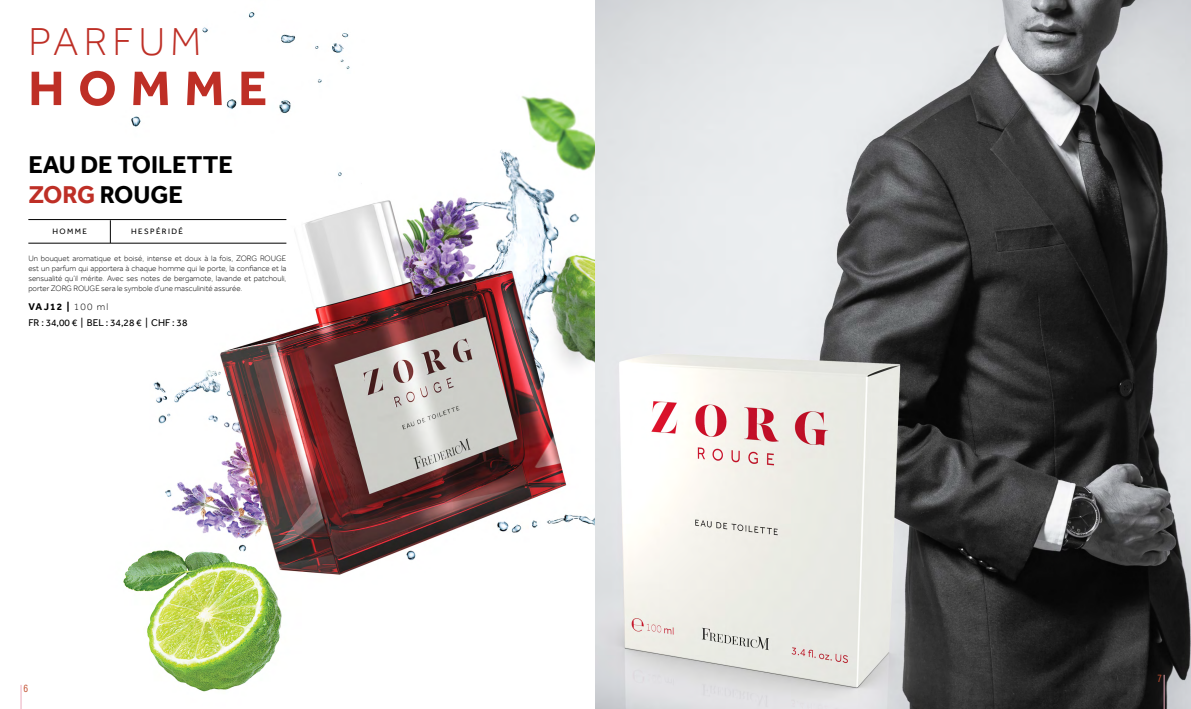
<style>
.page{position:relative;width:1191px;height:709px;background:#fff}
.page>*{position:absolute;margin:0;border:0;box-sizing:border-box;transform-origin:0 0}
.t1{font:700 50px "Effra";letter-spacing:.275em;color:#be2f26}
.t2{font:300 40px "Effra";letter-spacing:.125em;color:#be2f26}
.t3{font:700 25px/30px "Effra";color:#000}
.t4{font:11px "Acumin Variable Concept";color:#c25131}
.t5{font:10px/16.3px "Effra";color:#000}
.t6{font:300 8px/10px "Effra";color:#000;text-align:justify}
.t7{font:8px "Effra";letter-spacing:.175em;color:#000}
.s1{color:#be2f26}
.s2{font-weight:700}
.s3{font-weight:300}
</style>
<div class="page">
<img style="left:20px;top:0;width:1171px;height:709px">
<hr style="left:28px;top:219px;width:258px;height:1px;background:#000">
<hr style="left:28px;top:243px;width:258px;height:1px;background:#000">
<svg style="left:110px;top:220px;width:1px;height:23px"></svg>
<svg style="left:21px;top:685px;width:1px;height:24px"></svg>
<hr style="left:1163px;top:675px;width:1px;height:34px;background:#ebabbd">
<h2 class="t2" style="left:28px;top:18px;width:175px">PARFUM</h2>
<h1 class="t1" style="left:28px;top:59px;width:240px">HOMME</h1>
<h3 class="t3" style="left:28px;top:149px;width:206px">EAU DE TOILETTE<br><span class="s1">ZORG</span> ROUGE</h3>
<p class="t7" style="left:52px;top:226px;width:36px">HOMME</p>
<p class="t7" style="left:131px;top:226px;width:53px">HESPÉRIDÉ</p>
<p class="t6" style="left:28px;top:253px;width:259px">Un bouquet aromatique et boisé, intense et doux à la fois, ZORG ROUGE est un parfum qui apportera à chaque homme qui le porte, la confiance et la sensualité qu’il mérite. Avec ses notes de bergamote, lavande et patchouli, porter ZORG ROUGE sera le symbole d’une masculinité assurée.</p>
<p class="t5" style="left:28px;top:298px;width:161px"><span class="s2">VAJ12 |</span> <span class="s3">100 ml<br></span>FR : 34,00 € | BEL : 34,28 € | CHF : 38</p>
<h3 class="t4" style="left:24px;top:681px;width:6px">6</h3>
<h3 class="t4" style="left:1157px;top:671px;width:5px">7</h3>
</div>
